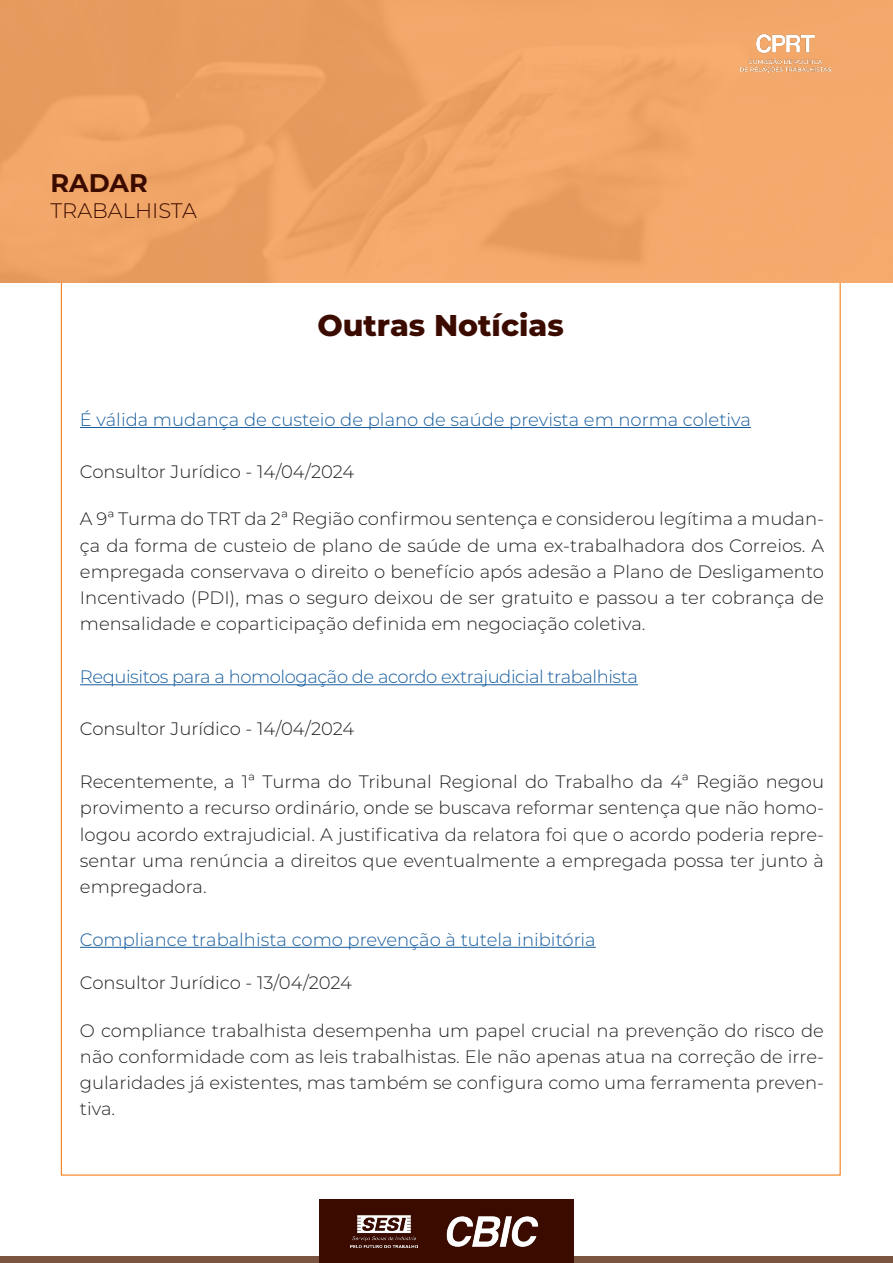
<style>
.page{position:relative;width:893px;height:1263px;background:#fff}
.page>*{position:absolute;margin:0;border:0;box-sizing:border-box;transform-origin:0 0}
.t1{font:800 30px "Montserrat";color:#3b0b00}
.t2{font:700 25.5px "Montserrat";color:#3b0b00}
.t3{font:300 21px "Montserrat";color:#3b0b00}
.t4{font:300 18px/26.2px "Montserrat";color:#231f20;text-align:justify}
.t5{font:300 18px "Montserrat";color:#175d9e}
.t6{font:300 18px "Montserrat";letter-spacing:-.025em;color:#175d9e}
</style>
<div class="page">
<hr style="left:80px;top:427px;width:671px;height:1px;background:#175d9e">
<hr style="left:80px;top:684px;width:558px;height:1px;background:#175d9e">
<hr style="left:80px;top:947px;width:516px;height:1px;background:#175d9e">
<div style="left:0;top:0;width:893px;height:283px;background:linear-gradient(to right,#ea9f61,#f5aa6d)"></div>
<img style="left:740px;top:35px;width:91px;height:38px">
<div style="left:0;top:1256px;width:893px;height:7px;background:#7c5540"></div>
<div style="left:319px;top:1200px;width:254px;height:63px;background:#3b0b00"></div>
<img style="left:446px;top:1216px;width:93px;height:31px">
<img style="left:350px;top:1215px;width:67px;height:33px">
<p class="t2" style="left:50px;top:165px;width:99px">RADAR</p>
<p class="t3" style="left:50px;top:196px;width:148px">TRABALHISTA</p>
<p class="t1" style="left:317px;top:304px;width:248px">Outras Notícias</p>
<p class="t5" style="left:80px;top:407px;width:672px">É válida mudança de custeio de plano de saúde prevista em norma coletiva</p>
<p class="t4" style="left:80px;top:458px;width:276px">Consultor Jurídico - 14/04/2024</p>
<p class="t4" style="left:80px;top:505px;width:746px">A 9ª Turma do TRT da 2ª Região confirmou sentença e considerou legítima a mudan&shy;ça da forma de custeio de plano de saúde de uma ex-trabalhadora dos Correios. A empregada conservava o direito o benefício após adesão a Plano de Desligamento Incentivado (PDI), mas o seguro deixou de ser gratuito e passou a ter cobrança de mensalidade e coparticipação definida em negociação coletiva.</p>
<p class="t6" style="left:80px;top:664px;width:559px">Requisitos para a homologação de acordo extrajudicial trabalhista</p>
<p class="t4" style="left:80px;top:715px;width:276px">Consultor Jurídico - 14/04/2024</p>
<p class="t4" style="left:80px;top:768px;width:746px">Recentemente, a 1ª Turma do Tribunal Regional do Trabalho da 4ª Região negou provimento a recurso ordinário, onde se buscava reformar sentença que não homo&shy;logou acordo extrajudicial. A justificativa da relatora foi que o acordo poderia repre&shy;sentar uma renúncia a direitos que eventualmente a empregada possa ter junto à empregadora.</p>
<p class="t5" style="left:80px;top:927px;width:517px">Compliance trabalhista como prevenção à tutela inibitória</p>
<p class="t4" style="left:80px;top:969px;width:274px">Consultor Jurídico - 13/04/2024</p>
<p class="t4" style="left:80px;top:1016px;width:746px">O compliance trabalhista desempenha um papel crucial na prevenção do risco de não conformidade com as leis trabalhistas. Ele não apenas atua na correção de irre&shy;gularidades já existentes, mas também se configura como uma ferramenta preven&shy;tiva.</p>
</div>
